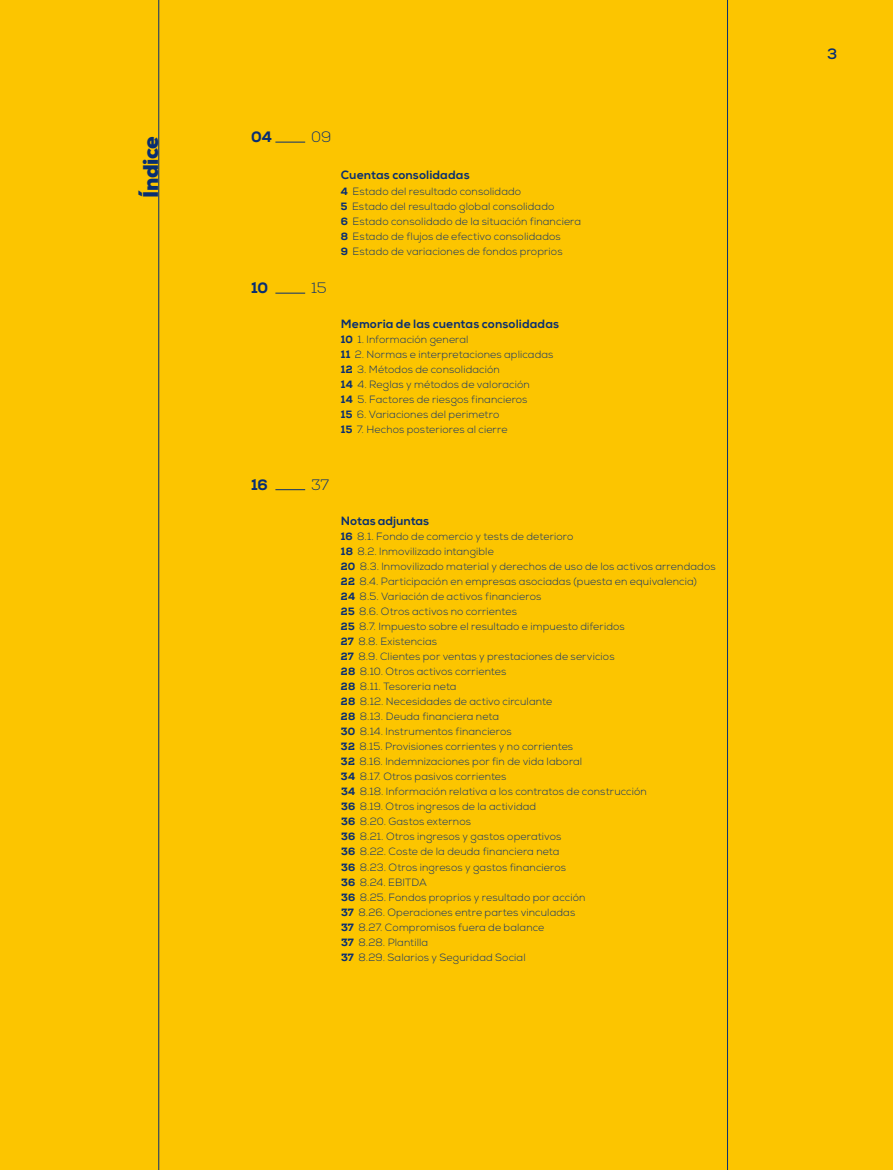
<style>
.page{position:relative;width:893px;height:1170px;background:#fff}
.page>*{position:absolute;margin:0;border:0;box-sizing:border-box;transform-origin:0 0}
.t1{font:900 21.45px "Nexa";letter-spacing:-.025em;color:#082e72}
.t2{font:800 15px "Nexa Slab";color:#082e72}
.t3{font:300 15px "Nexa Slab";color:#082e72}
.t4{font:700 15px "Nexa";color:#082e72}
.t5{font:800 12px "Nexa";letter-spacing:.01em;color:#082e72}
.t6{font:300 10.5px/15px "Nexa";letter-spacing:.01em;color:#082e72}
.s1{font-family:"Nexa Slab";font-weight:800}
</style>
<div class="page">
<div style="left:0;top:0;width:893px;height:1169px;background:#fcc500"></div>
<hr style="left:727px;top:0;width:1px;height:1169px;background:#082e72">
<hr style="left:275px;top:142px;width:30px;height:1px;background:#082e72">
<hr style="left:275px;top:293px;width:30px;height:1px;background:#082e72">
<hr style="left:275px;top:489px;width:30px;height:1px;background:#082e72">
<hr style="left:158px;top:0;width:1px;height:1169px;background:#082e72">
<h1 class="t1" style="left:137px;top:198px;width:63px;rotate:-90deg">Índice</h1>
<h2 class="t2" style="left:251px;top:128px;width:22px">04</h2>
<h2 class="t3" style="left:311px;top:128px;width:22px">09</h2>
<h2 class="t2" style="left:251px;top:279px;width:18px">10</h2>
<h2 class="t3" style="left:311px;top:279px;width:17px">15</h2>
<p class="t5" style="left:341px;top:167px;width:130px">Cuentas consolidadas</p>
<p class="t6" style="left:341px;top:184px;width:242px"><span class="s1">4</span> Estado del resultado consolidado<br><span class="s1">5</span> Estado del resultado global consolidado<br><span class="s1">6</span> Estado consolidado de la situación financiera <span class="s1">8</span> Estado de flujos de efectivo consolidados<br><span class="s1">9</span> Estado de variaciones de fondos proprios</p>
<p class="t5" style="left:341px;top:316px;width:220px">Memoria de las cuentas consolidadas</p>
<p class="t6" style="left:341px;top:332px;width:214px"><span class="s1">10</span> 1. lnformación general<br><span class="s1">11</span> 2. Normas e interpretaciones aplicadas <span class="s1">12</span> 3. Métodos de consolidación<br><span class="s1">14</span> 4. Reglas y métodos de valoración<br><span class="s1">14</span> 5. Factores de riesgos financieros<br><span class="s1">15</span> 6. Variaciones del perimetro<br><span class="s1">15</span> 7. Hechos posteriores al cierre</p>
<h2 class="t2" style="left:251px;top:475px;width:18px">16</h2>
<h2 class="t3" style="left:311px;top:476px;width:19px">37</h2>
<p class="t5" style="left:341px;top:513px;width:90px">Notas adjuntas</p>
<p class="t6" style="left:341px;top:529px;width:376px"><span class="s1">16</span> 8.1. Fondo de comercio y tests de deterioro<br><span class="s1">18</span> 8.2. lnmovilizado intangible<br><span class="s1">20</span> 8.3. lnmovilizado material y derechos de uso de los activos arrendados <span class="s1">22</span> 8.4. Participación en empresas asociadas (puesta en equivalencia)<br><span class="s1">24</span> 8.5. Variación de activos financieros<br><span class="s1">25</span> 8.6. Otros activos no corrientes<br><span class="s1">25</span> 8.7. Impuesto sobre el resultado e impuesto diferidos<br><span class="s1">27</span> 8.8. Existencias<br><span class="s1">27</span> 8.9. Clientes por ventas y prestaciones de servicios<br><span class="s1">28</span> 8.10. Otros activos corrientes<br><span class="s1">28</span> 8.11. Tesoreria neta<br><span class="s1">28</span> 8.12. Necesidades de activo circulante<br><span class="s1">28</span> 8.13. Deuda financiera neta<br><span class="s1">30</span> 8.14. lnstrumentos financieros<br><span class="s1">32</span> 8.15. Provisiones corrientes y no corrientes<br><span class="s1">32</span> 8.16. lndemnizaciones por fin de vida laboral<br><span class="s1">34</span> 8.17. Otros pasivos corrientes<br><span class="s1">34</span> 8.18. lnformación relativa a los contratos de construcción<br><span class="s1">36</span> 8.19. Otros ingresos de la actividad<br><span class="s1">36</span> 8.20. Gastos externos<br><span class="s1">36</span> 8.21. Otros ingresos y gastos operativos<br><span class="s1">36</span> 8.22. Coste de la deuda financiera neta<br><span class="s1">36</span> 8.23. Otros ingresos y gastos financieros<br><span class="s1">36</span> 8.24. EBITDA<br><span class="s1">36</span> 8.25. Fondos proprios y resultado por acción<br><span class="s1">37</span> 8.26. Operaciones entre partes vinculadas<br><span class="s1">37</span> 8.27. Compromisos fuera de balance<br><span class="s1">37</span> 8.28. Plantilla<br><span class="s1">37</span> 8.29. Salarios y Seguridad Social</p>
<h2 class="t4" style="left:827px;top:44px;width:12px">3</h2>
</div>
